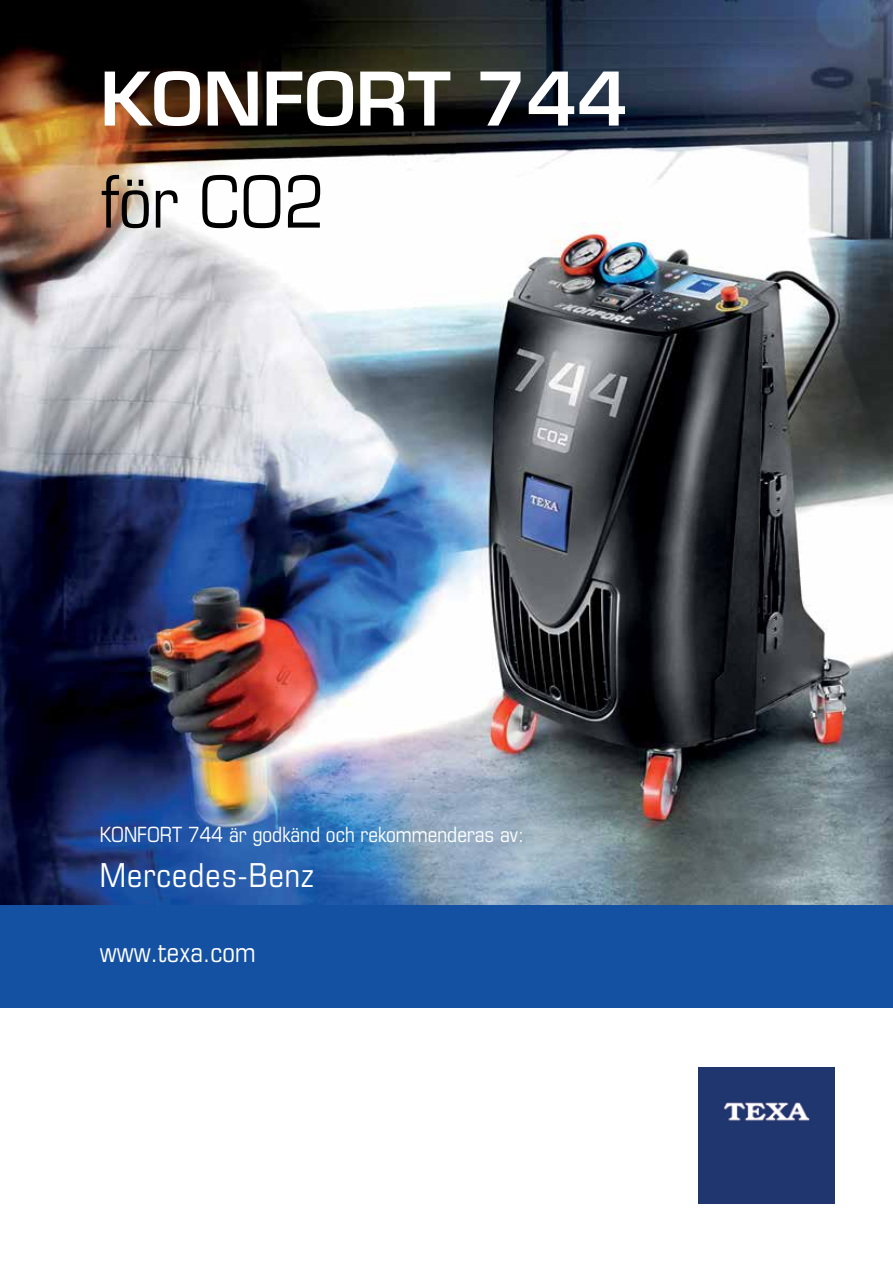
<style>
.page{position:relative;width:893px;height:1263px;background:#fff}
.page>*{position:absolute;margin:0;border:0;box-sizing:border-box;transform-origin:0 0}
.t1{font:600 72px "Eurostile";color:#fff}
.t2{font:condensed 72px "Eurostile";color:#000}
.t3{font:condensed 33px "Eurostile";letter-spacing:.03em;color:#fff}
.t4{font:condensed 27px "Eurostile";color:#fff}
.t5{font:condensed 21px "Eurostile";color:#fff}
</style>
<div class="page">
<img style="left:0;top:0;width:893px;height:906px">
<div style="left:0;top:906px;width:893px;height:102px;background:#1451a3"></div>
<div style="left:698px;top:1067px;width:136px;height:136px;background:#1f366e"></div>
<h1 class="t1" style="left:100px;top:54px;width:530px">KONFORT 744</h1>
<h1 class="t2" style="left:100px;top:159px;width:226px">för CO2</h1>
<p class="t5" style="left:100px;top:821px;width:425px">KONFORT 744 är godkänd och rekommenderas av:</p>
<h2 class="t3" style="left:100px;top:855px;width:216px">Mercedes-Benz</h2>
<p class="t4" style="left:100px;top:936px;width:157px">www.texa.com</p>
</div>
